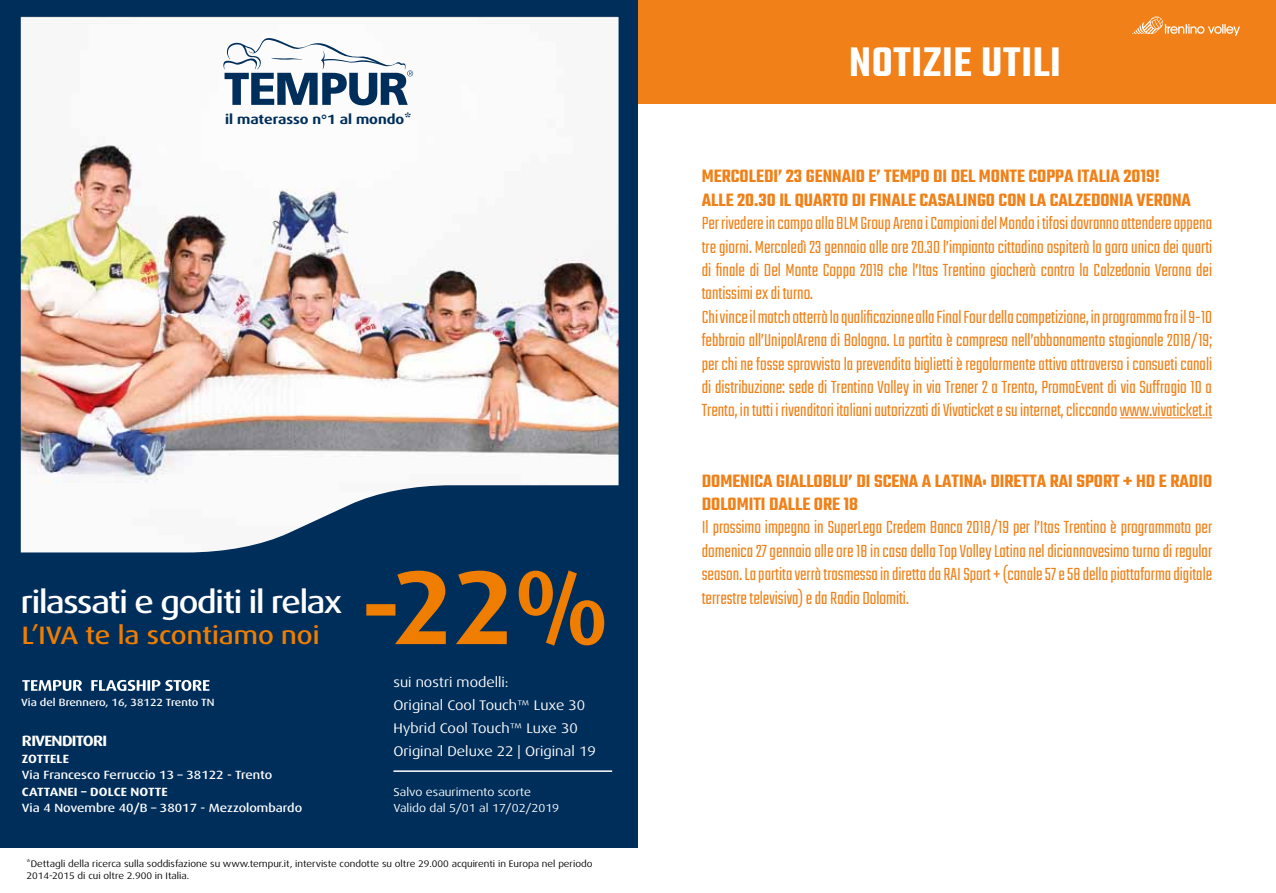
<style>
.page{position:relative;width:1276px;height:893px;background:#fff}
.page>*{position:absolute;margin:0;border:0;box-sizing:border-box;transform-origin:0 0}
.t1{font:600 45px "Teko";letter-spacing:.015em;color:#fff}
.t2{font:500 expanded 31.35px "Dax OT";letter-spacing:-.04em;color:#fff}
.t3{font:500 expanded 25.2px "Dax OT";color:#ef7d00}
.t4{font:300 19.5px/23.4px "Teko";color:#f08017}
.t5{font:600 19.5px/23.4px "Teko";color:#f08017}
.t6{font:700 expanded 15px "Dax OT";letter-spacing:-.05em;color:#fff}
.t7{font:expanded 13.95px/23.1px "Dax OT";color:#fff}
.t8{font:700 expanded 13.5px "Dax OT";color:#002e5a}
.t9{font:500 expanded 12px "Dax OT";color:#fff}
.t10{font:700 expanded 12px "Dax OT";letter-spacing:.01em;color:#fff}
.t11{font:expanded 11.55px/16.5px "Dax OT";color:#fff}
.t12{font:500 expanded 10.5px "Dax OT";color:#fff}
.t13{font:expanded 9.45px/11.6px "Dax OT";color:#000}
</style>
<div class="page">
<img style="left:0;top:0;width:638px;height:485px">
<svg style="left:0;top:485px;width:638px;height:363px;fill:#002e5a"></svg>
<svg style="left:223px;top:36px;width:190px;height:69px"></svg>
<svg style="left:366px;top:570px;width:238px;height:76px"></svg>
<svg style="left:22px;top:680px;width:187px;height:11px"></svg>
<hr style="left:393px;top:770px;width:219px;height:2px;background:#fff">
<svg style="left:0;top:0;width:6px;height:7px"></svg>
<div style="left:638px;top:0;width:638px;height:104px;background:#f08017"></div>
<svg style="left:1132px;top:16px;width:108px;height:20px"></svg>
<hr style="left:1119px;top:417px;width:93px;height:1px;background:#f08017">
<p class="t8" style="left:225px;top:111px;width:187px">IL MATERASSO N°1 AL MONDO*</p>
<h2 class="t2" style="left:21px;top:582px;width:323px">rilassati e goditi il relax</h2>
<p class="t3" style="left:22px;top:620px;width:299px">L’IVA te la scontiamo noi</p>
<p class="t12" style="left:21px;top:695px;width:195px">Via del Brennero, 16, 38122 Trento TN</p>
<p class="t6" style="left:22px;top:731px;width:87px">RIVENDITORI</p>
<p class="t10" style="left:22px;top:751px;width:48px">ZOTTELE</p>
<p class="t9" style="left:22px;top:767px;width:252px">Via Francesco Ferruccio 13 – 38122 - Trento</p>
<p class="t10" style="left:22px;top:784px;width:147px">CATTANEI – DOLCE NOTTE</p>
<p class="t9" style="left:22px;top:800px;width:282px">Via 4 Novembre 40/B – 38017 - Mezzolombardo</p>
<p class="t7" style="left:393px;top:671px;width:204px">sui nostri modelli:<br>Original Cool Touch™ Luxe 30<br>Hybrid Cool Touch™ Luxe 30<br>Original Deluxe 22 | Original 19</p>
<p class="t11" style="left:393px;top:783px;width:167px">Salvo esaurimento scorte<br>Valido dal 5/01 al 17/02/2019</p>
<p class="t13" style="left:26px;top:858px;width:567px">*Dettagli della ricerca sulla soddisfazione su www.tempur.it, interviste condotte su oltre 29.000 acquirenti in Europa nel periodo<br>2014-2015 di cui oltre 2.900 in Italia.</p>
<h1 class="t1" style="left:849px;top:34px;width:213px">NOTIZIE UTILI</h1>
<p class="t5" style="left:702px;top:166px;width:491px">MERCOLEDI’ 23 GENNAIO E’ TEMPO DI DEL MONTE COPPA ITALIA 2019!<br>ALLE 20.30 IL QUARTO DI FINALE CASALINGO CON LA CALZEDONIA VERONA</p>
<p class="t4" style="left:702px;top:213px;width:512px">Per rivedere in campo alla BLM Group Arena i Campioni del Mondo i tifosi dovranno attendere appena tre giorni. Mercoledì 23 gennaio alle ore 20.30 l’impianto cittadino ospiterà la gara unica dei quarti di finale di Del Monte Coppa 2019 che l’Itas Trentino giocherà contro la Calzedonia Verona dei tantissimi ex di turno.<br>Chi vince il match otterrà la qualificazione alla Final Four della competizione, in programma fra il 9-10 febbraio all’UnipolArena di Bologna. La partita è compresa nell’abbonamento stagionale 2018/19; per chi ne fosse sprovvisto la prevendita biglietti è regolarmente attiva attraverso i consueti canali di distribuzione: sede di Trentino Volley in via Trener 2 a Trento, PromoEvent di via Suffragio 10 a Trento, in tutti i rivenditori italiani autorizzati di Vivaticket e su internet, cliccando www.vivaticket.it</p>
<p class="t5" style="left:702px;top:470px;width:512px">DOMENICA GIALLOBLU’ DI SCENA A LATINA: DIRETTA RAI SPORT + HD E RADIO<br>DOLOMITI DALLE ORE 18</p>
<p class="t4" style="left:702px;top:517px;width:512px;text-align:justify">Il prossimo impegno in SuperLega Credem Banca 2018/19 per l’Itas Trentino è programmato per domenica 27 gennaio alle ore 18 in casa della Top Volley Latina nel diciannovesimo turno di regular season. La partita verrà trasmessa in diretta da RAI Sport + (canale 57 e 58 della piattaforma digitale terrestre televisiva) e da Radio Dolomiti.</p>
</div>
